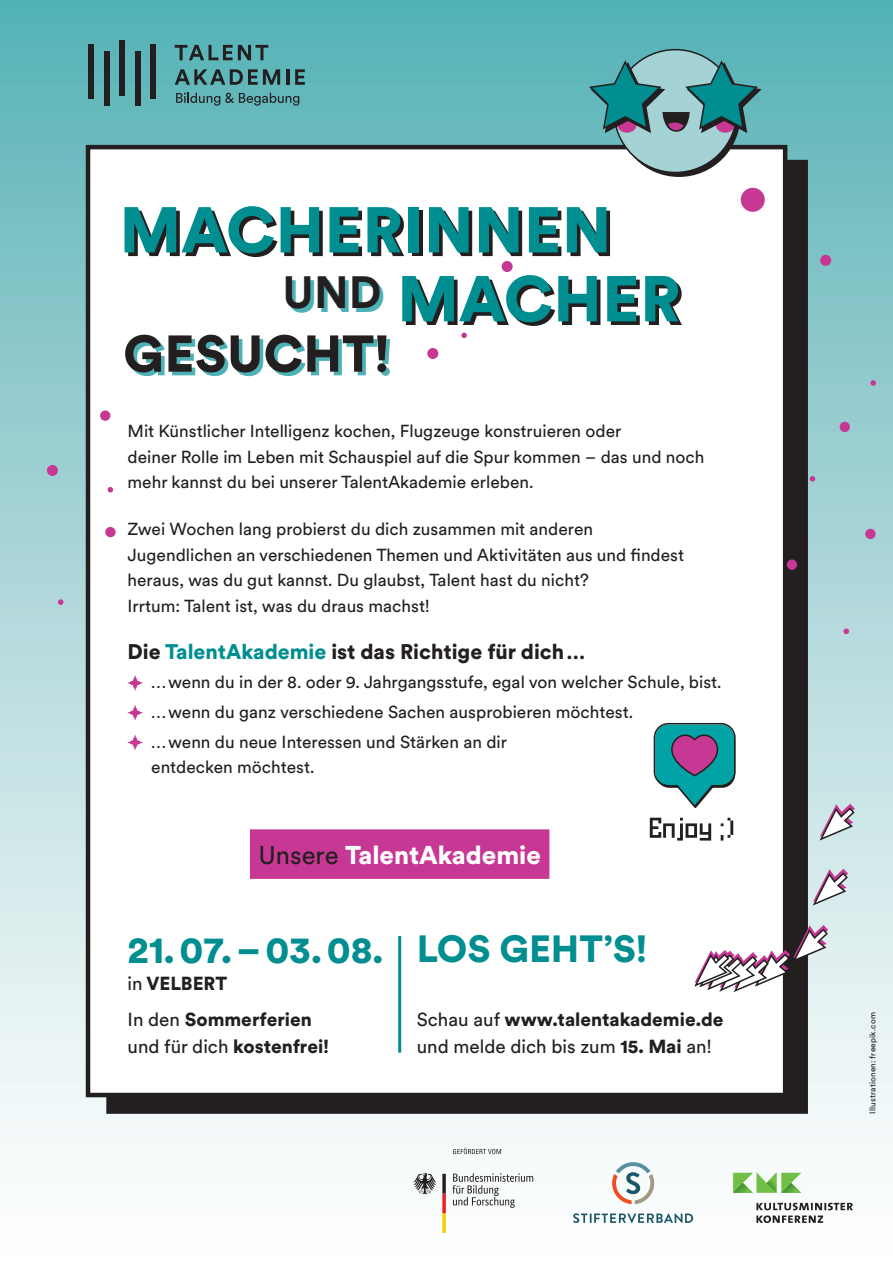
<style>
.page{position:relative;width:893px;height:1263px;background:#fff}
.page>*{position:absolute;margin:0;border:0;box-sizing:border-box;transform-origin:0 0}
.t1{font:900 63.9px "Circular XX";color:#008e91}
.t2{font:900 51.15px "Circular XX";letter-spacing:.005em;color:#231f20}
.t3{font:700 44.85px "Circular XX";color:#231f20}
.t4{font:900 37.5px "Circular XX";color:#008e91}
.t5{font:900 25.5px "Circular XX";color:#fff}
.t6{font:900 21px "Circular XX";color:#231f20}
.t7{font:18.75px/27px "Circular XX";color:#231f20}
.t8{font:900 18.75px/35.5px "Circular XX";color:#231f20}
.t9{font:17.25px/25.5px "Circular XX";color:#231f20}
.t10{font:8.25px "Circular XX";letter-spacing:.02em;color:#231f20}
.s1{color:#008e91}
.s2{font-weight:400;color:#231f20}
.s3{font-weight:400}
.s4{font-weight:900}
</style>
<div class="page">
<div style="left:0;top:0;width:893px;height:1263px;background:linear-gradient(to bottom,#5ab1b5,#fff)"></div>
<div style="left:109px;top:162px;width:697px;height:949px;background:#231f20"></div>
<div style="left:88px;top:147px;width:697px;height:948px;background:#fff"></div>
<div style="left:86px;top:145px;width:701px;height:952px;border:4px solid #231f20"></div>
<svg style="left:175px;top:45px;width:93px;height:15px"></svg>
<div style="left:88px;top:45px;width:6px;height:54px;background:#231f20"></div>
<div style="left:104px;top:51px;width:5px;height:55px;background:#231f20"></div>
<div style="left:119px;top:40px;width:6px;height:56px;background:#231f20"></div>
<div style="left:135px;top:51px;width:5px;height:55px;background:#231f20"></div>
<div style="left:150px;top:45px;width:6px;height:54px;background:#231f20"></div>
<svg style="left:176px;top:93px;width:123px;height:13px;background:#528e91"></svg>
<svg style="left:175px;top:69px;width:105px;height:16px;background:#457679"></svg>
<hr style="left:286px;top:69px;width:3px;height:16px;background:#231f20">
<svg style="left:295px;top:69px;width:10px;height:16px"></svg>
<svg style="left:127px;top:675px;width:16px;height:16px"></svg>
<svg style="left:127px;top:705px;width:16px;height:15px"></svg>
<svg style="left:127px;top:735px;width:16px;height:15px"></svg>
<div style="left:250px;top:829px;width:299px;height:50px;background:#c73895"></div>
<svg style="left:756px;top:1203px;width:97px;height:20px"></svg>
<svg style="left:733px;top:1172px;width:68px;height:21px"></svg>
<img style="left:733px;top:1183px;width:20px;height:10px">
<svg style="left:573px;top:1213px;width:120px;height:10px"></svg>
<svg style="left:612px;top:1162px;width:42px;height:42px"></svg>
<svg style="left:453px;top:1173px;width:80px;height:35px"></svg>
<svg style="left:413px;top:1173px;width:23px;height:21px"></svg>
<svg style="left:442px;top:1174px;width:4px;height:59px"></svg>
<svg style="left:453px;top:1148px;width:48px;height:6px"></svg>
<div style="left:840px;top:422px;width:10px;height:10px;background:#c73895;border-radius:50%"></div>
<div style="left:787px;top:559px;width:10px;height:11px;background:#c73895;border-radius:50%"></div>
<div style="left:105px;top:527px;width:11px;height:10px;background:#c73895;border-radius:50%"></div>
<div style="left:865px;top:529px;width:11px;height:10px;background:#c73895;border-radius:50%"></div>
<div style="left:100px;top:410px;width:10px;height:11px;background:#c73895;border-radius:50%"></div>
<div style="left:741px;top:188px;width:24px;height:24px;background:#c73895;border-radius:50%"></div>
<div style="left:820px;top:255px;width:11px;height:11px;background:#c73895;border-radius:50%"></div>
<div style="left:47px;top:465px;width:11px;height:11px;background:#c73895;border-radius:50%"></div>
<svg style="left:870px;top:380px;width:6px;height:6px"></svg>
<svg style="left:461px;top:333px;width:6px;height:5px"></svg>
<svg style="left:810px;top:476px;width:5px;height:6px"></svg>
<svg style="left:843px;top:628px;width:6px;height:6px"></svg>
<svg style="left:58px;top:599px;width:5px;height:6px"></svg>
<svg style="left:108px;top:487px;width:5px;height:5px"></svg>
<div style="left:427px;top:348px;width:11px;height:11px;background:#c73895;border-radius:50%"></div>
<div style="left:502px;top:261px;width:11px;height:11px;background:#c73895;border-radius:50%"></div>
<svg style="left:819px;top:804px;width:36px;height:36px"></svg>
<svg style="left:813px;top:869px;width:35px;height:36px"></svg>
<svg style="left:694px;top:925px;width:134px;height:67px"></svg>
<svg style="left:589px;top:49px;width:173px;height:124px;background:#72aaae"></svg>
<svg style="left:654px;top:723px;width:82px;height:85px"></svg>
<svg style="left:650px;top:818px;width:61px;height:22px"></svg>
<svg style="left:721px;top:818px;width:12px;height:22px"></svg>
<hr style="left:398px;top:936px;width:3px;height:116px;background:#008e91">
<h1 class="t1" style="left:119px;top:185px;width:494px">MACHERINNEN</h1>
<h3 class="t3" style="left:283px;top:261px;width:101px">UND</h3>
<h2 class="t2" style="left:123px;top:318px;width:268px">GESUCHT!</h2>
<h1 class="t1" style="left:397px;top:254px;width:285px">MACHER</h1>
<p class="t9" style="left:128px;top:418px;width:578px">Mit Künstlicher Intelligenz kochen, Flugzeuge konstruieren oder<br>deiner Rolle im Leben mit Schauspiel auf die Spur kommen – das und noch mehr kannst du bei unserer TalentAkademie erleben.</p>
<p class="t9" style="left:128px;top:516px;width:558px">Zwei Wochen lang probierst du dich zusammen mit anderen Jugendlichen an verschiedenen Themen und Aktivitäten aus und findest heraus, was du gut kannst. Du glaubst, Talent hast du nicht?<br>Irrtum: Talent ist, was du draus machst!</p>
<p class="t6" style="left:128px;top:636px;width:459px">Die <span class="s1">TalentAkademie</span> ist das Richtige für dich…</p>
<p class="t9" style="left:151px;top:667px;width:572px;line-height:29.7px">…wenn du in der 8. oder 9. Jahrgangsstufe, egal von welcher Schule, bist. …wenn du ganz verschiedene Sachen ausprobieren möchtest.<br>…wenn du neue Interessen und Stärken an dir</p>
<p class="t9" style="left:151px;top:754px;width:165px">entdecken möchtest.</p>
<h3 class="t5" style="left:258px;top:837px;width:284px"><span class="s2">Unsere</span> TalentAkademie</h3>
<h3 class="t4" style="left:128px;top:924px;width:257px">21.07.–03.08.</h3>
<p class="t8" style="left:128px;top:965px;width:186px"><span class="s3">in</span> VELBERT<br><span class="s3">In den</span> Sommerferien</p>
<p class="t8" style="left:128px;top:1027px;width:203px"><span class="s3">und für dich</span> kostenfrei!</p>
<h3 class="t4" style="left:417px;top:923px;width:232px">LOS GEHT’S!</h3>
<p class="t7" style="left:417px;top:1005px;width:308px">Schau auf <span class="s4">www.talentakademie.de </span>und melde dich bis zum <span class="s4">15. Mai</span> an!</p>
<p class="t10" style="left:867px;top:1114px;width:103px;rotate:-90deg">Illustrationen: freepik.com</p>
</div>
